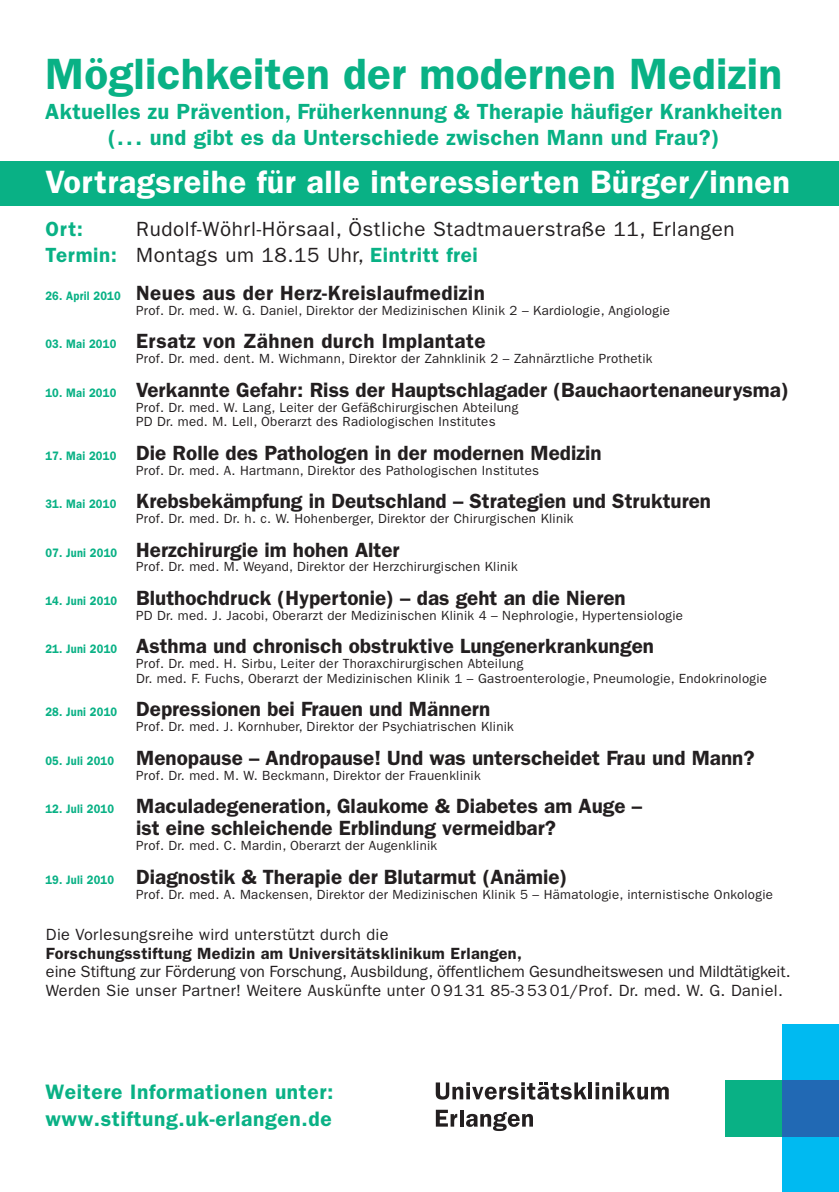
<style>
.page{position:relative;width:839px;height:1192px;background:#fff}
.page>*{position:absolute;margin:0;border:0;box-sizing:border-box;transform-origin:0 0}
.t1{font:600 44px "Franklin Gothic LT";letter-spacing:.005em;color:#09b185}
.t2{font:600 32.4px "Franklin Gothic LT";letter-spacing:.015em;color:#fff}
.t3{font:600 22px/27px "Franklin Gothic LT";letter-spacing:.015em;color:#09b185;text-align:center}
.t4{font:600 21px/27px "Franklin Gothic LT";letter-spacing:.03em;color:#09b185}
.t5{font:600 20.6px/22.2px "Franklin Gothic LT";color:#231f20;text-align:center}
.t6{font:20.6px/25.6px "Franklin Gothic LT";letter-spacing:.03em;color:#231f20}
.t7{font:600 20.6px "Franklin Gothic LT";letter-spacing:.02em;color:#231f20}
.t8{font:600 20.6px "Franklin Gothic LT";color:#09b185}
.t9{font:16.2px/18.8px "Franklin Gothic LT";color:#231f20}
.t10{font:600 16.2px "Franklin Gothic LT";letter-spacing:.02em;color:#231f20}
.t11{font:16.2px "Franklin Gothic LT";letter-spacing:.02em;color:#231f20}
.t12{font:13.2px/14.8px "Franklin Gothic LT";letter-spacing:.02em;color:#231f20}
.s1{font-weight:600;color:#09b185}
.s2{font-size:12.2px;color:#09b185}
</style>
<div class="page">
<div style="left:0;top:161px;width:838px;height:45px;background:#09b185"></div>
<div style="left:782px;top:1023px;width:56px;height:57px;background:#00baf1"></div>
<div style="left:725px;top:1080px;width:57px;height:57px;background:#09b185"></div>
<div style="left:782px;top:1080px;width:56px;height:57px;background:#2169b4"></div>
<div style="left:782px;top:1137px;width:56px;height:55px;background:#00baf1"></div>
<svg style="left:435px;top:1109px;width:22px;height:17px"></svg>
<svg style="left:460px;top:1110px;width:3px;height:16px"></svg>
<svg style="left:466px;top:1112px;width:66px;height:19px"></svg>
<svg style="left:435px;top:1082px;width:151px;height:17px"></svg>
<hr style="left:588px;top:1082px;width:4px;height:17px;background:#231f20">
<svg style="left:595px;top:1082px;width:73px;height:17px"></svg>
<h1 class="t1" style="left:45px;top:59px;width:738px">Möglichkeiten der modernen Medizin</h1>
<h3 class="t3" style="left:45px;top:99px;width:738px">Aktuelles zu Prävention, Früherkennung &amp; Therapie häufiger Krankheiten (... und gibt es da Unterschiede zwischen Mann und Frau?)</h3>
<h2 class="t2" style="left:45px;top:170px;width:745px">Vortragsreihe für alle interessierten Bürger/innen</h2>
<h3 class="t6" style="left:45px;top:218px;width:690px;text-indent:91px">Rudolf-Wöhrl-Hörsaal, Östliche Stadtmauerstraße 11, Erlangen<br><span class="s1">Termin:</span> Montags um 18.15 Uhr, <span class="s1">Eintritt frei</span></h3>
<h3 class="t8" style="left:45px;top:222px;width:39px">Ort:</h3>
<h3 class="t7" style="left:45px;top:286px;width:441px"><span class="s2">26. April 2010</span> Neues aus der Herz-Kreislaufmedizin</h3>
<p class="t12" style="left:136px;top:304px;width:535px">Prof. Dr. med. W. G. Daniel, Direktor der Medizinischen Klinik 2 – Kardiologie, Angiologie</p>
<h3 class="t7" style="left:45px;top:334px;width:441px"><span class="s2">03. Mai 2010</span> Ersatz von Zähnen durch Implantate</h3>
<p class="t12" style="left:136px;top:352px;width:517px">Prof. Dr. med. dent. M. Wichmann, Direktor der Zahnklinik 2 – Zahnärztliche Prothetik</p>
<h3 class="t5" style="left:45px;top:380px;width:744px"><span class="s2">10. Mai 2010</span> Verkannte Gefahr: Riss der Hauptschlagader (Bauchaortenaneurysma)</h3>
<p class="t12" style="left:136px;top:401px;width:383px">Prof. Dr. med. W. Lang, Leiter der Gefäßchirurgischen Abteilung<br>PD Dr. med. M. Lell, Oberarzt des Radiologischen Institutes</p>
<h3 class="t5" style="left:45px;top:443px;width:557px"><span class="s2">17. Mai 2010</span> Die Rolle des Pathologen in der modernen Medizin</h3>
<p class="t12" style="left:136px;top:464px;width:404px">Prof. Dr. med. A. Hartmann, Direktor des Pathologischen Institutes</p>
<h3 class="t5" style="left:45px;top:492px;width:667px"><span class="s2">31. Mai 2010</span> Krebsbekämpfung in Deutschland – Strategien und Strukturen</h3>
<p class="t12" style="left:136px;top:512px;width:438px">Prof. Dr. med. Dr. h. c. W. Hohenberger, Direktor der Chirurgischen Klinik</p>
<h3 class="t5" style="left:45px;top:540px;width:355px"><span class="s2">07. Juni 2010</span> Herzchirurgie im hohen Alter</h3>
<p class="t12" style="left:136px;top:561px;width:383px">Prof. Dr. med. M. Weyand, Direktor der Herzchirurgischen Klinik</p>
<h3 class="t5" style="left:45px;top:588px;width:581px"><span class="s2">14. Juni 2010</span> Bluthochdruck (Hypertonie) – das geht an die Nieren</h3>
<p class="t12" style="left:136px;top:609px;width:548px">PD Dr. med. J. Jacobi, Oberarzt der Medizinischen Klinik 4 – Nephrologie, Hypertensiologie</p>
<h3 class="t5" style="left:45px;top:637px;width:610px"><span class="s2">21. Juni 2010</span> Asthma und chronisch obstruktive Lungenerkrankungen</h3>
<p class="t12" style="left:136px;top:657px;width:632px">Prof. Dr. med. H. Sirbu, Leiter der Thoraxchirurgischen Abteilung<br>Dr. med. F. Fuchs, Oberarzt der Medizinischen Klinik 1 – Gastroenterologie, Pneumologie, Endokrinologie</p>
<h3 class="t5" style="left:45px;top:700px;width:446px"><span class="s2">28. Juni 2010</span> Depressionen bei Frauen und Männern</h3>
<p class="t12" style="left:136px;top:721px;width:379px">Prof. Dr. med. J. Kornhuber, Direktor der Psychiatrischen Klinik</p>
<h3 class="t5" style="left:45px;top:748px;width:710px"><span class="s2">05. Juli 2010</span> Menopause – Andropause! Und was unterscheidet Frau und Mann?</h3>
<p class="t12" style="left:136px;top:769px;width:346px">Prof. Dr. med. M. W. Beckmann, Direktor der Frauenklinik</p>
<h3 class="t5" style="left:45px;top:797px;width:598px"><span class="s2">12. Juli 2010</span> Maculadegeneration, Glaukome &amp; Diabetes am Auge – ist eine schleichende Erblindung vermeidbar?</h3>
<p class="t12" style="left:136px;top:839px;width:302px">Prof. Dr. med. C. Mardin, Oberarzt der Augenklinik</p>
<h3 class="t5" style="left:45px;top:867px;width:523px"><span class="s2">19. Juli 2010</span> Diagnostik &amp; Therapie der Blutarmut (Anämie)</h3>
<p class="t12" style="left:136px;top:888px;width:638px">Prof. Dr. med. A. Mackensen, Direktor der Medizinischen Klinik 5 – Hämatologie, internistische Onkologie</p>
<p class="t11" style="left:46px;top:929px;width:344px">Die Vorlesungsreihe wird unterstützt durch die</p>
<p class="t10" style="left:46px;top:947px;width:477px">Forschungsstiftung Medizin am Universitätsklinikum Erlangen,</p>
<p class="t9" style="left:46px;top:964px;width:745px">eine Stiftung zur Förderung von Forschung, Ausbildung, öffentlichem Gesundheitswesen und Mildtätigkeit.<br>Werden Sie unser Partner! Weitere Auskünfte unter 0 9131 85-3 53 01/Prof. Dr. med. W. G. Daniel.</p>
<h3 class="t4" style="left:45px;top:1080px;width:289px">Weitere Informationen unter: www.stiftung.uk-erlangen.de</h3>
</div>
